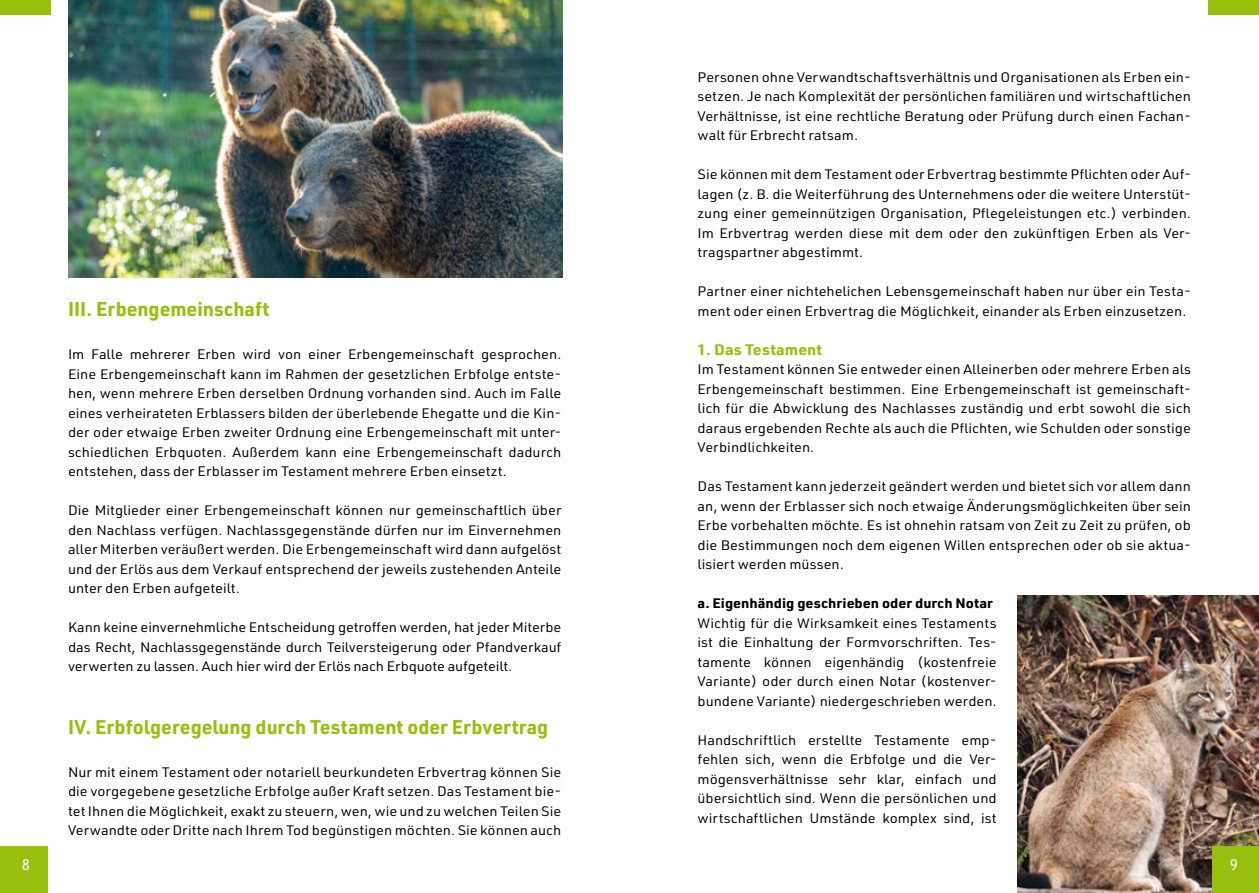
<style>
.page{position:relative;width:1259px;height:893px;background:#fff}
.page>*{position:absolute;margin:0;border:0;box-sizing:border-box;transform-origin:0 0}
.t1{font:700 19.5px "URWDIN";color:#97bf0d}
.t2{font:700 15px "URWDIN";color:#97bf0d;scale:1.07 1}
.t3{font:15px "Trebuchet MS";color:#fff;scale:.95 1}
.t4{font:13.5px/19.5px "URWDIN";color:#000;text-align:justify;scale:1.07 1}
.t5{font:700 13.5px "URWDIN";color:#000;scale:1.07 1}
</style>
<div class="page">
<img style="left:68px;top:0;width:495px;height:277px">
<img style="left:1018px;top:596px;width:241px;height:297px">
<div style="left:0;top:846px;width:48px;height:47px;background:#97bf0d"></div>
<div style="left:1212px;top:846px;width:47px;height:47px;background:#97bf0d"></div>
<div style="left:0;top:0;width:51px;height:15px;background:#97bf0d"></div>
<div style="left:1208px;top:0;width:51px;height:15px;background:#97bf0d"></div>
<h1 class="t1" style="left:68px;top:296px;width:203px">III. Erbengemeinschaft</h1>
<p class="t4" style="left:68px;top:344px;width:462px;text-align:left">Im Falle mehrerer Erben wird von einer Erbengemeinschaft gesprochen.<br>Eine Erbengemeinschaft kann im Rahmen der gesetzlichen Erbfolge entste&shy;hen, wenn mehrere Erben derselben Ordnung vorhanden sind. Auch im Falle eines verheirateten Erblassers bilden der überlebende Ehegatte und die Kin&shy;der oder etwaige Erben zweiter Ordnung eine Erbengemeinschaft mit unter&shy;schiedlichen Erbquoten. Außerdem kann eine Erbengemeinschaft dadurch entstehen, dass der Erblasser im Testament mehrere Erben einsetzt.</p>
<p class="t4" style="left:68px;top:500px;width:462px">Die Mitglieder einer Erbengemeinschaft können nur gemeinschaftlich über den Nachlass verfügen. Nachlassgegenstände dürfen nur im Einvernehmen aller Miterben veräußert werden. Die Erbengemeinschaft wird dann aufgelöst und der Erlös aus dem Verkauf entsprechend der jeweils zustehenden Anteile unter den Erben aufgeteilt.</p>
<p class="t4" style="left:68px;top:617px;width:462px">Kann keine einvernehmliche Entscheidung getroffen werden, hat jeder Miterbe das Recht, Nachlassgegenstände durch Teilversteigerung oder Pfandverkauf verwerten zu lassen. Auch hier wird der Erlös nach Erbquote aufgeteilt.</p>
<h1 class="t1" style="left:68px;top:713px;width:482px">IV. Erbfolgeregelung durch Testament oder Erbvertrag</h1>
<p class="t4" style="left:68px;top:761px;width:463px">Nur mit einem Testament oder notariell beurkundeten Erbvertrag können Sie die vorgegebene gesetzliche Erbfolge außer Kraft setzen. Das Testament bie&shy;tet Ihnen die Möglichkeit, exakt zu steuern, wen, wie und zu welchen Teilen Sie Verwandte oder Dritte nach Ihrem Tod begünstigen möchten. Sie können auch</p>
<p class="t4" style="left:697px;top:67px;width:462px">Personen ohne Verwandtschaftsverhältnis und Organisationen als Erben ein&shy;setzen. Je nach Komplexität der persönlichen familiären und wirtschaftlichen Verhältnisse, ist eine rechtliche Beratung oder Prüfung durch einen Fachan&shy;walt für Erbrecht ratsam.</p>
<p class="t4" style="left:697px;top:164px;width:462px;text-align:left">Sie können mit dem Testament oder Erbvertrag bestimmte Pflichten oder Auf&shy;lagen (z. B. die Weiterführung des Unternehmens oder die weitere Unterstüt&shy;zung einer gemeinnützigen Organisation, Pflegeleistungen etc.) verbinden.<br>Im Erbvertrag werden diese mit dem oder den zukünftigen Erben als Ver&shy;tragspartner abgestimmt.</p>
<p class="t4" style="left:697px;top:281px;width:462px">Partner einer nichtehelichen Lebensgemeinschaft haben nur über ein Testa&shy;ment oder einen Erbvertrag die Möglichkeit, einander als Erben einzusetzen.</p>
<p class="t2" style="left:697px;top:339px;width:118px">1. Das Testament</p>
<p class="t4" style="left:697px;top:359px;width:462px">Im Testament können Sie entweder einen Alleinerben oder mehrere Erben als Erbengemeinschaft bestimmen. Eine Erbengemeinschaft ist gemeinschaft&shy;lich für die Abwicklung des Nachlasses zuständig und erbt sowohl die sich daraus ergebenden Rechte als auch die Pflichten, wie Schulden oder sonstige Verbindlichkeiten.</p>
<p class="t4" style="left:697px;top:476px;width:463px">Das Testament kann jederzeit geändert werden und bietet sich vor allem dann an, wenn der Erblasser sich noch etwaige Änderungsmöglichkeiten über sein Erbe vorbehalten möchte. Es ist ohnehin ratsam von Zeit zu Zeit zu prüfen, ob die Bestimmungen noch dem eigenen Willen entsprechen oder ob sie aktua&shy;lisiert werden müssen.</p>
<p class="t5" style="left:697px;top:594px;width:278px">a. Eigenhändig geschrieben oder durch Notar</p>
<p class="t4" style="left:697px;top:613px;width:281px">Wichtig für die Wirksamkeit eines Testaments ist die Einhaltung der Formvorschriften. Tes&shy;tamente können eigenhändig (kostenfreie Variante) oder durch einen Notar (kostenver&shy;bundene Variante) niedergeschrieben werden.</p>
<p class="t4" style="left:697px;top:730px;width:281px">Handschriftlich erstellte Testamente emp&shy;fehlen sich, wenn die Erbfolge und die Ver&shy;mögensverhältnisse sehr klar, einfach und übersichtlich sind. Wenn die persönlichen und wirtschaftlichen Umstände komplex sind, ist</p>
<p class="t3" style="left:22px;top:856px;width:9px">8</p>
<p class="t3" style="left:1230px;top:856px;width:9px">9</p>
</div>
